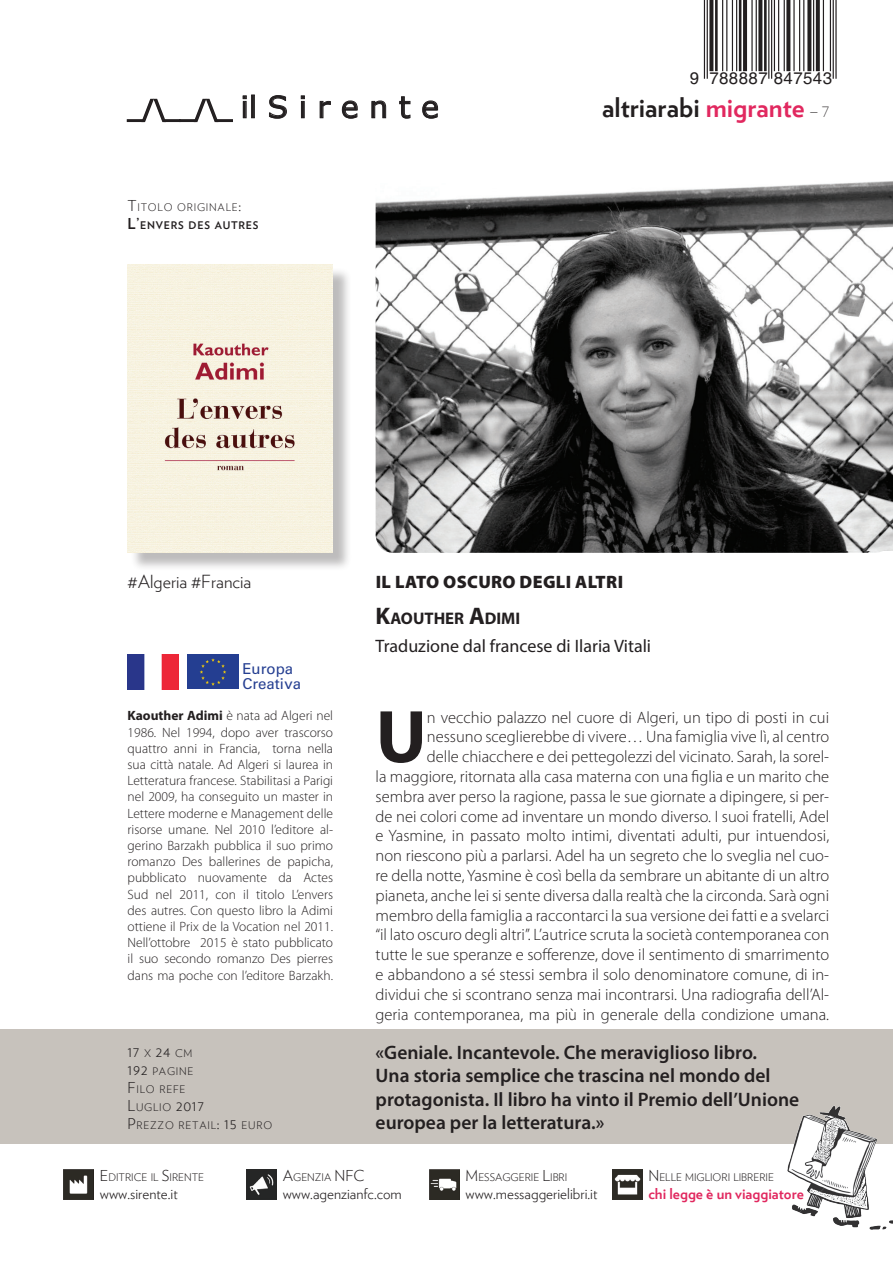
<style>
.page{position:relative;width:893px;height:1263px;background:#fff}
.page>*{position:absolute;margin:0;border:0;box-sizing:border-box;transform-origin:0 0}
.t1{font:700 75.3px "Myriad Pro";color:#231f20}
.t2{font:30px "Verdana";color:#231f20}
.t3{font:700 27px "Verlag";color:#231f20}
.t4{font:600 19.5px/23.4px "Myriad Pro";color:#231f20}
.t5{font:18px "Myriad Pro";color:#231f20}
.t6{font:900 18px "Myriad Pro";letter-spacing:.02em;color:#231f20}
.t7{font:300 18px "Verlag";color:#231f20}
.t8{font:700 16.8px "Myriad Pro";color:#231f20}
.t9{font:16.8px "Helvetica";letter-spacing:.025em;color:#231f20}
.t10{font:300 16.5px/19.8px "Myriad Pro";color:#231f20;text-align:right}
.t11{font:300 15px "Verlag";color:#231f20}
.t12{font:700 15px "Verlag";color:#e1285f}
.t13{font:300 15px "Verlag";letter-spacing:.05em;color:#231f20}
.t14{font:500 15px/15px "Univers CE";color:#243e91}
.t15{font:300 13.5px/16.2px "Myriad Pro";color:#231f20;text-align:justify}
.t16{font:300 10.5px "Verlag";color:#231f20}
.t17{font:300 10.5px/18px "Verlag";letter-spacing:.07em;color:#231f20}
.t18{font:700 10.5px/18px "Verlag";letter-spacing:.07em;color:#231f20}
.s1{font-size:24px}
.s2{font-weight:300;font-size:15px}
.s3{font-weight:300}
.s4{font-size:15px}
.s5{color:#e1285f}
.s6{font-weight:200;font-size:18px}
.s7{font-weight:700}
.s8{font-size:10.5px}
</style>
<div class="page">
<div style="left:127px;top:119px;width:17px;height:3px;border:2px solid #231f20"></div>
<svg style="left:140px;top:98px;width:27px;height:25px"></svg>
<div style="left:164px;top:119px;width:17px;height:3px;border:2px solid #231f20"></div>
<div style="left:179px;top:119px;width:17px;height:3px;border:2px solid #231f20"></div>
<svg style="left:193px;top:98px;width:26px;height:25px"></svg>
<div style="left:216px;top:119px;width:17px;height:3px;border:2px solid #231f20"></div>
<div style="left:243px;top:101px;width:3px;height:17px;border:1px solid #231f20"></div>
<div style="left:251px;top:95px;width:3px;height:23px;border:1px solid #231f20"></div>
<svg style="left:269px;top:95px;width:18px;height:23px"></svg>
<div style="left:301px;top:101px;width:3px;height:17px;border:1px solid #231f20"></div>
<svg style="left:320px;top:101px;width:11px;height:17px"></svg>
<svg style="left:342px;top:101px;width:16px;height:17px"></svg>
<svg style="left:372px;top:101px;width:14px;height:17px"></svg>
<svg style="left:399px;top:96px;width:11px;height:22px"></svg>
<svg style="left:422px;top:101px;width:16px;height:17px"></svg>
<img style="left:64px;top:1169px;width:30px;height:30px">
<img style="left:247px;top:1169px;width:29px;height:30px">
<img style="left:429px;top:1169px;width:30px;height:30px">
<img style="left:612px;top:1169px;width:30px;height:30px">
<img style="left:376px;top:192px;width:517px;height:361px">
<hr style="left:704px;top:0;width:1px;height:79px;background:#231f20">
<hr style="left:707px;top:0;width:1px;height:79px;background:#231f20">
<svg style="left:709px;top:0;width:4px;height:71px"></svg>
<hr style="left:715px;top:0;width:3px;height:71px;background:#231f20">
<hr style="left:722px;top:0;width:1px;height:71px;background:#231f20">
<hr style="left:726px;top:0;width:1px;height:71px;background:#231f20">
<hr style="left:732px;top:0;width:1px;height:71px;background:#231f20">
<hr style="left:736px;top:0;width:1px;height:71px;background:#231f20">
<hr style="left:739px;top:0;width:2px;height:71px;background:#231f20">
<svg style="left:743px;top:0;width:4px;height:71px"></svg>
<hr style="left:751px;top:0;width:2px;height:71px;background:#231f20">
<hr style="left:756px;top:0;width:1px;height:71px;background:#231f20">
<svg style="left:758px;top:0;width:4px;height:71px"></svg>
<hr style="left:764px;top:0;width:3px;height:71px;background:#231f20">
<hr style="left:768px;top:0;width:1px;height:79px;background:#231f20">
<hr style="left:771px;top:0;width:1px;height:79px;background:#231f20">
<hr style="left:774px;top:0;width:1px;height:71px;background:#231f20">
<hr style="left:778px;top:0;width:1px;height:71px;background:#231f20">
<hr style="left:784px;top:0;width:1px;height:71px;background:#231f20">
<svg style="left:786px;top:0;width:4px;height:71px"></svg>
<hr style="left:793px;top:0;width:2px;height:71px;background:#231f20">
<hr style="left:799px;top:0;width:1px;height:71px;background:#231f20">
<hr style="left:803px;top:0;width:1px;height:71px;background:#231f20">
<svg style="left:807px;top:0;width:4px;height:71px"></svg>
<hr style="left:813px;top:0;width:1px;height:71px;background:#231f20">
<svg style="left:816px;top:0;width:4px;height:71px"></svg>
<hr style="left:823px;top:0;width:1px;height:71px;background:#231f20">
<hr style="left:830px;top:0;width:1px;height:71px;background:#231f20">
<hr style="left:833px;top:0;width:1px;height:79px;background:#231f20">
<hr style="left:835px;top:0;width:2px;height:79px;background:#231f20">
<img style="left:626px;top:181px;width:267px;height:369px">
<img style="left:128px;top:655px;width:51px;height:34px">
<img style="left:187px;top:655px;width:51px;height:34px">
<div style="left:130px;top:267px;width:222px;height:305px;background:#231f20;opacity:.3"></div>
<img style="left:128px;top:265px;width:205px;height:288px">
<div style="left:0;top:1029px;width:893px;height:115px;background:#c7c2bc"></div>
<img style="left:787px;top:1106px;width:106px;height:124px">
<h2 class="t2" style="left:128px;top:86px;width:313px"><span class="s1">_/\__/\_</span> il S i r e n t e</h2>
<p class="t18" style="left:128px;top:198px;width:133px"><span class="s2">T</span><span class="s3">ITOLO ORIGINALE</span><span class="s2">:<br></span><span class="s4">L’</span>ENVERS DES AUTRES</p>
<p class="t9" style="left:690px;top:69px;width:144px">9 788887 847543</p>
<h3 class="t3" style="left:602px;top:86px;width:229px">altriarabi <span class="s5">migrante</span> <span class="s6">– 7</span></h3>
<p class="t7" style="left:128px;top:569px;width:125px">#Algeria #Francia</p>
<p class="t14" style="left:242px;top:661px;width:60px">Europa<br>Creativa</p>
<p class="t15" style="left:128px;top:708px;width:207px"><span class="s7">Kaouther Adimi</span> è nata ad Algeri nel 1986. Nel 1994, dopo aver trascorso quattro anni in Francia, torna nella sua città natale. Ad Algeri si laurea in Letteratura francese. Stabilitasi a Parigi nel 2009, ha conseguito un master in Lettere moderne e Management delle risorse umane. Nel 2010 l’editore al&shy;gerino Barzakh pubblica il suo primo romanzo Des ballerines de papicha, pubblicato nuovamente da Actes Sud nel 2011, con il titolo L’envers des autres. Con questo libro la Adimi ottiene il Prix de la Vocation nel 2011.<br>Nell’ottobre 2015 è stato pubblicato il suo secondo romanzo Des pierres dans ma poche con l’editore Barzakh.</p>
<p class="t13" style="left:128px;top:1040px;width:66px">17 <span class="s8">X</span> 24 <span class="s8">CM</span></p>
<p class="t17" style="left:128px;top:1061px;width:67px"><span class="s4">192</span> PAGINE<br><span class="s4">F</span>ILO REFE</p>
<p class="t13" style="left:128px;top:1094px;width:78px">L<span class="s8">UGLIO</span> 2017</p>
<p class="t17" style="left:128px;top:1115px;width:146px"><span class="s4">P</span>REZZO RETAIL<span class="s4">: 15</span> EURO</p>
<p class="t6" style="left:376px;top:571px;width:249px">IL LATO OSCURO DEGLI ALTRI</p>
<p class="t8" style="left:376px;top:607px;width:146px"><span class="s1">K</span>AOUTHER <span class="s1">A</span>DIMI</p>
<p class="t5" style="left:376px;top:635px;width:277px">Traduzione dal francese di Ilaria Vitali</p>
<p class="t10" style="left:376px;top:707px;width:455px">n vecchio palazzo nel cuore di Algeri, un tipo di posti in cui nessuno sceglierebbe di vivere… Una famiglia vive lì, al centro<br>delle chiacchere e dei pettegolezzi del vicinato. Sarah, la sorel-<br>la maggiore, ritornata alla casa materna con una figlia e un marito che sembra aver perso la ragione, passa le sue giornate a dipingere, si per&shy;de nei colori come ad inventare un mondo diverso. I suoi fratelli, Adel e Yasmine, in passato molto intimi, diventati adulti, pur intuendosi, non riescono più a parlarsi. Adel ha un segreto che lo sveglia nel cuo&shy;re della notte, Yasmine è così bella da sembrare un abitante di un altro pianeta, anche lei si sente diversa dalla realtà che la circonda. Sarà ogni membro della famiglia a raccontarci la sua versione dei fatti e a svelarci “il lato oscuro degli altri”. L’autrice scruta la società contemporanea con tutte le sue speranze e sofferenze, dove il sentimento di smarrimento e abbandono a sé stessi sembra il solo denominatore comune, di in&shy;dividui che si scontrano senza mai incontrarsi. Una radiografia dell’Al&shy;geria contemporanea, ma più in generale della condizione umana.</p>
<h1 class="t1" style="left:376px;top:688px;width:53px">U</h1>
<p class="t4" style="left:376px;top:1040px;width:425px">«Geniale. Incantevole. Che meraviglioso libro.<br>Una storia semplice che trascina nel mondo del protagonista. Il libro ha vinto il Premio dell’Unione europea per la letteratura.»</p>
<p class="t16" style="left:100px;top:1170px;width:106px"><span class="s4">E</span>DITRICE IL <span class="s4">S</span>IRENTE</p>
<p class="t11" style="left:100px;top:1183px;width:79px">www.sirente.it</p>
<p class="t16" style="left:283px;top:1170px;width:83px"><span class="s4">A</span>GENZIA <span class="s4">N FC</span></p>
<p class="t11" style="left:283px;top:1183px;width:121px">www.agenzianfc.com</p>
<p class="t16" style="left:466px;top:1170px;width:103px"><span class="s4">M</span>ESSAGGERIE <span class="s4">L</span>IBRI</p>
<p class="t11" style="left:466px;top:1183px;width:133px">www.messaggerielibri.it</p>
<p class="t16" style="left:648px;top:1170px;width:127px"><span class="s4">N</span> ELLE MIGLIORI LIBRERIE</p>
<p class="t12" style="left:648px;top:1182px;width:157px">chi legge è un viaggiatore</p>
</div>
